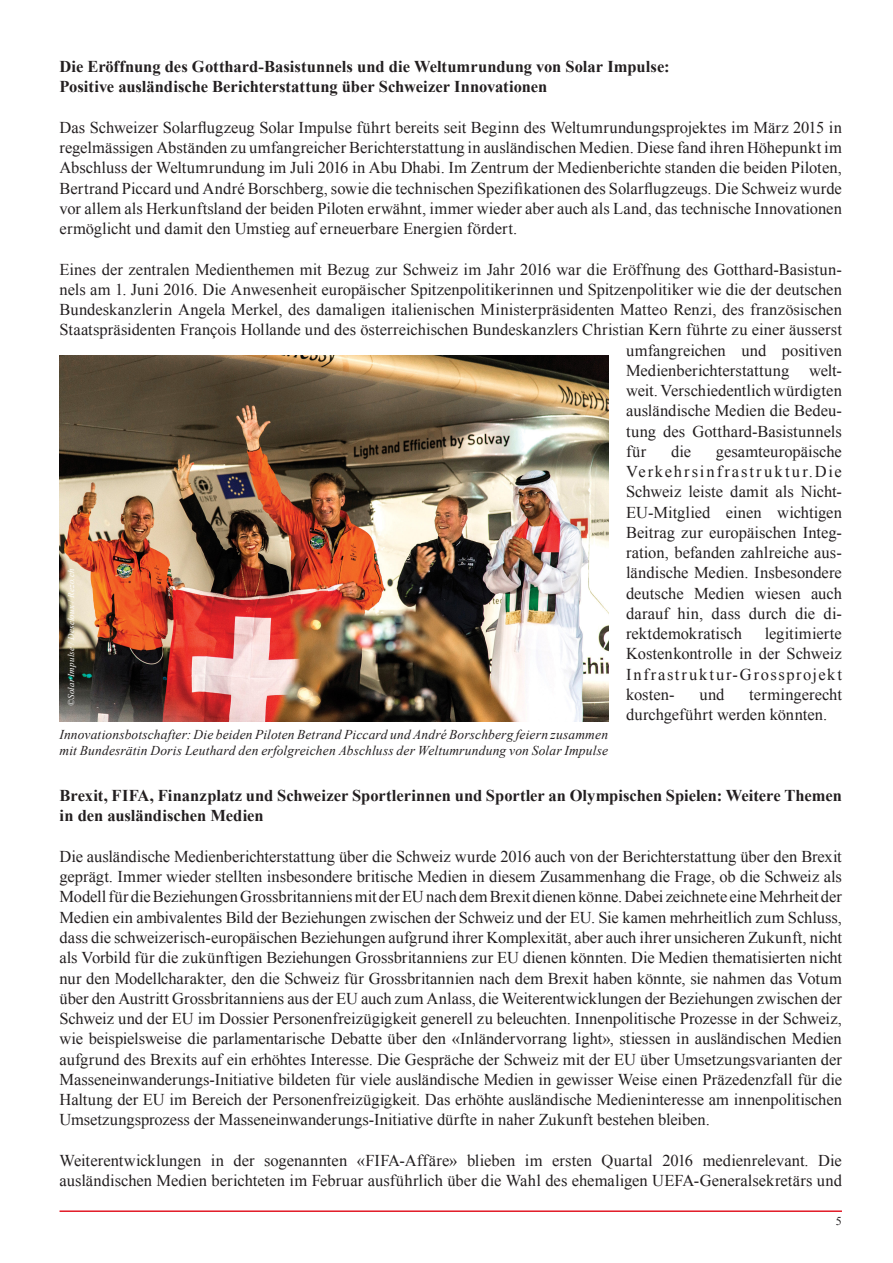
<style>
.page{position:relative;width:893px;height:1263px;background:#fff}
.page>*{position:absolute;margin:0;border:0;box-sizing:border-box;transform-origin:0 0}
.DE_Text{font:16.5px/20.2px "Times New Roman";letter-spacing:.005em;color:#231f20;text-align:justify}
.DE_texte_bold{font:700 16.5px/20.2px "Times New Roman";color:#231f20}
.legende{font:italic 13.5px/16.2px "Times New Roman";letter-spacing:.01em;color:#231f20}
.t1{font:12px "Times New Roman";color:#231f20}
.legende-2{font:italic 9px "Times New Roman";letter-spacing:.02em;color:#fff}
</style>
<div class="page">
<hr style="left:60px;top:1210px;width:782px;height:2px;background:#e21926">
<img style="left:60px;top:356px;width:548px;height:366px">
<p class="DE_texte_bold" style="left:60px;top:56px;width:612px">Die Eröffnung des Gotthard-Basistunnels und die Weltumrundung von Solar Impulse:</p>
<p class="DE_texte_bold" style="left:60px;top:76px;width:489px">Positive ausländische Berichterstattung über Schweizer Innovationen</p>
<p class="DE_Text" style="left:60px;top:117px;width:784px">Das Schweizer Solarflugzeug Solar Impulse führt bereits seit Beginn des Weltumrundungsprojektes im März 2015 in regelmässigen Abständen zu umfangreicher Berichterstattung in ausländischen Medien. Diese fand ihren Höhepunkt im Abschluss der Weltumrundung im Juli 2016 in Abu Dhabi. Im Zentrum der Medienberichte standen die beiden Piloten, Bertrand Piccard und André Borschberg, sowie die technischen Spezifikationen des Solarflugzeugs. Die Schweiz wurde vor allem als Herkunftsland der beiden Piloten erwähnt, immer wieder aber auch als Land, das technische Innovationen ermöglicht und damit den Umstieg auf erneuerbare Energien fördert.</p>
<p class="DE_Text" style="left:60px;top:259px;width:784px">Eines der zentralen Medienthemen mit Bezug zur Schweiz im Jahr 2016 war die Eröffnung des Gotthard-Basistun-</p>
<p class="DE_Text" style="left:60px;top:279px;width:784px">nels am 1. Juni 2016. Die Anwesenheit europäischer Spitzenpolitikerinnen und Spitzenpolitiker wie die der deutschen</p>
<p class="DE_Text" style="left:60px;top:299px;width:784px">Bundeskanzlerin Angela Merkel, des damaligen italienischen Ministerpräsidenten Matteo Renzi, des französischen</p>
<p class="DE_Text" style="left:60px;top:319px;width:784px">Staatspräsidenten François Hollande und des österreichischen Bundeskanzlers Christian Kern führte zu einer äusserst</p>
<p class="DE_Text" style="left:626px;top:340px;width:217px">umfangreichen und positiven</p>
<p class="DE_Text" style="left:626px;top:360px;width:217px">Medienberichterstattung welt-</p>
<p class="DE_Text" style="left:626px;top:380px;width:217px">weit. Verschiedentlich würdigten</p>
<p class="DE_Text" style="left:626px;top:400px;width:217px">ausländische Medien die Bedeu-</p>
<p class="DE_Text" style="left:626px;top:421px;width:217px">tung des Gotthard-Basistunnels</p>
<p class="DE_Text" style="left:626px;top:441px;width:22px">für</p>
<p class="DE_Text" style="left:671px;top:441px;width:22px">die</p>
<p class="DE_Text" style="left:626px;top:441px;width:217px;text-indent:90px">gesamteuropäische Verkehrsinfrastruktur.Die Schweiz leiste damit als Nicht-EU-Mitglied einen wichtigen Beitrag zur europäischen Integ&shy;ration, befanden zahlreiche aus&shy;ländische Medien. Insbesondere deutsche Medien wiesen auch darauf hin, dass durch die di&shy;rektdemokratisch</p>
<p class="legende-2" style="left:65px;top:706px;width:139px;rotate:-90deg">©Solar Impulse / Descloux / Rezo.ch</p>
<p class="DE_Text" style="left:626px;top:623px;width:217px;text-indent:139px">legitimierte Kostenkontrolle in der Schweiz Infrastruktur-Grossprojekt kosten-</p>
<p class="DE_Text" style="left:626px;top:684px;width:217px;text-indent:123px">termingerecht durchgeführt werden könnten.</p>
<p class="DE_Text" style="left:699px;top:684px;width:27px">und</p>
<p class="legende" style="left:60px;top:726px;width:550px">Innovationsbotschafter: Die beiden Piloten Betrand Piccard und André Borschberg feiern zusammen mit Bundesrätin Doris Leuthard den erfolgreichen Abschluss der Weltumrundung von Solar Impulse</p>
<p class="DE_texte_bold" style="left:60px;top:785px;width:784px">Brexit, FIFA, Finanzplatz und Schweizer Sportlerinnen und Sportler an Olympischen Spielen: Weitere Themen in den ausländischen Medien</p>
<p class="DE_Text" style="left:60px;top:846px;width:784px">Die ausländische Medienberichterstattung über die Schweiz wurde 2016 auch von der Berichterstattung über den Brexit geprägt. Immer wieder stellten insbesondere britische Medien in diesem Zusammenhang die Frage, ob die Schweiz als Modell für die Beziehungen Grossbritanniens mit der EU nach dem Brexit dienen könne. Dabei zeichnete eine Mehrheit der Medien ein ambivalentes Bild der Beziehungen zwischen der Schweiz und der EU. Sie kamen mehrheitlich zum Schluss, dass die schweizerisch-europäischen Beziehungen aufgrund ihrer Komplexität, aber auch ihrer unsicheren Zukunft, nicht als Vorbild für die zukünftigen Beziehungen Grossbritanniens zur EU dienen könnten. Die Medien thematisierten nicht nur den Modellcharakter, den die Schweiz für Grossbritannien nach dem Brexit haben könnte, sie nahmen das Votum über den Austritt Grossbritanniens aus der EU auch zum Anlass, die Weiterentwicklungen der Beziehungen zwischen der Schweiz und der EU im Dossier Personenfreizügigkeit generell zu beleuchten. Innenpolitische Prozesse in der Schweiz, wie beispielsweise die parlamentarische Debatte über den «Inländervorrang light», stiessen in ausländischen Medien aufgrund des Brexits auf ein erhöhtes Interesse. Die Gespräche der Schweiz mit der EU über Umsetzungsvarianten der Masseneinwanderungs-Initiative bildeten für viele ausländische Medien in gewisser Weise einen Präzedenzfall für die Haltung der EU im Bereich der Personenfreizügigkeit. Das erhöhte ausländische Medieninteresse am innenpolitischen Umsetzungsprozess der Masseneinwanderungs-Initiative dürfte in naher Zukunft bestehen bleiben.</p>
<p class="DE_Text" style="left:60px;top:1150px;width:784px">Weiterentwicklungen in der sogenannten «FIFA-Affäre» blieben im ersten Quartal 2016 medienrelevant. Die ausländischen Medien berichteten im Februar ausführlich über die Wahl des ehemaligen UEFA-Generalsekretärs und</p>
<p class="t1" style="left:836px;top:1212px;width:7px">5</p>
</div>
